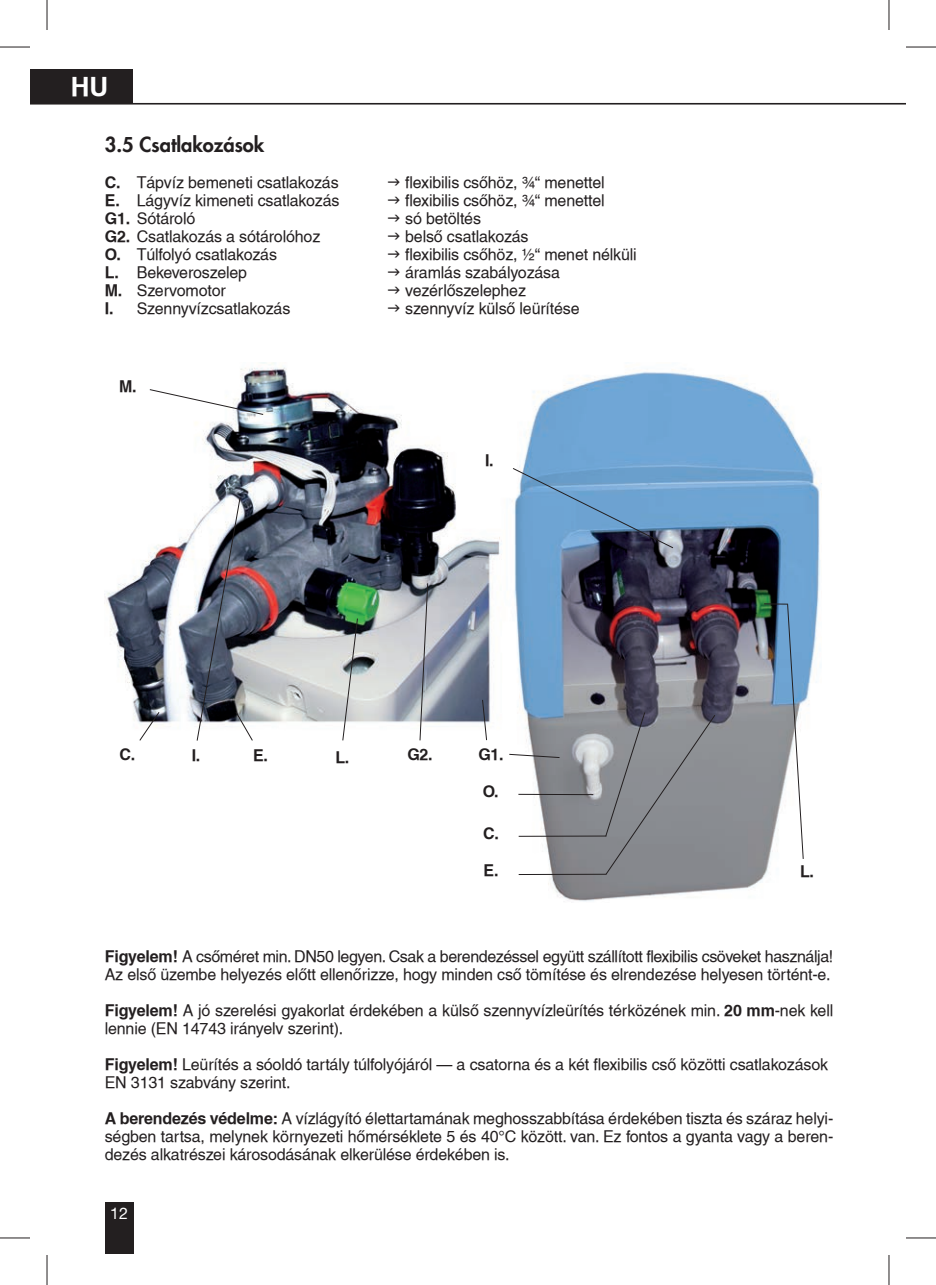
<style>
.page{position:relative;width:936px;height:1285px;background:#fff}
.page>*{position:absolute;margin:0;border:0;box-sizing:border-box;transform-origin:0 0}
.t1{font:700 26px "H Helvetica";color:#fff}
.t2{font:800 20px "Futura Com";color:#231f20}
.t3{font:16px/18px "H Helvetica Normal";letter-spacing:-.01em;color:#231f20}
.t4{font:700 16px "H Helvetica";color:#231f20}
.t5{font:16px "Helvetica Neue";color:#fff}
.s1{font-family:"H Helvetica";font-weight:700}
</style>
<div class="page">
<hr style="left:30px;top:103px;width:876px;height:2px;background:#231f20">
<div style="left:30px;top:70px;width:102px;height:34px;background:#231f20"></div>
<div style="left:105px;top:1202px;width:28px;height:51px;background:#231f20"></div>
<img style="left:106px;top:363px;width:714px;height:539px">
<svg style="left:342px;top:617px;width:17px;height:124px;background:#b0b5b3"></svg>
<svg style="left:138px;top:711px;width:22px;height:31px"></svg>
<svg style="left:149px;top:388px;width:115px;height:28px"></svg>
<svg style="left:512px;top:467px;width:162px;height:82px;background:#6d99c2"></svg>
<svg style="left:419px;top:582px;width:10px;height:159px;background:#a6aab1"></svg>
<svg style="left:196px;top:496px;width:58px;height:246px"></svg>
<svg style="left:604px;top:711px;width:112px;height:164px;background:#87898e"></svg>
<svg style="left:508px;top:753px;width:53px;height:5px"></svg>
<svg style="left:481px;top:699px;width:7px;height:42px"></svg>
<hr style="left:518px;top:794px;width:75px;height:1px;background:#231f20">
<hr style="left:519px;top:835px;width:87px;height:2px;background:#231f20">
<hr style="left:519px;top:873px;width:87px;height:2px;background:#231f20">
<svg style="left:764px;top:603px;width:40px;height:257px"></svg>
<hr style="left:0;top:47px;width:30px;height:1px;background:#231f20">
<hr style="left:906px;top:47px;width:30px;height:1px;background:#231f20">
<hr style="left:0;top:1237px;width:30px;height:1px;background:#231f20">
<hr style="left:906px;top:1237px;width:30px;height:1px;background:#231f20">
<hr style="left:47px;top:0;width:1px;height:30px;background:#231f20">
<hr style="left:47px;top:1255px;width:1px;height:30px;background:#231f20">
<hr style="left:889px;top:0;width:1px;height:30px;background:#231f20">
<hr style="left:889px;top:1255px;width:1px;height:30px;background:#231f20">
<h1 class="t1" style="left:71px;top:77px;width:39px">HU</h1>
<p class="t2" style="left:105px;top:136px;width:161px">3.5 Csatlakozások</p>
<p class="t3" style="left:105px;top:175px;width:235px"><span class="s1">C.</span> Tápvíz bemeneti csatlakozás</p>
<p class="t3" style="left:405px;top:175px;width:201px">flexibilis csőhöz, ¾“ menettel</p>
<p class="t3" style="left:105px;top:193px;width:236px"><span class="s1">E.</span> Lágyvíz kimeneti csatlakozás</p>
<p class="t3" style="left:405px;top:193px;width:201px">flexibilis csőhöz, ¾“ menettel</p>
<p class="t3" style="left:105px;top:211px;width:92px"><span class="s1">G1.</span> Sótároló</p>
<p class="t3" style="left:405px;top:211px;width:77px">só betöltés</p>
<p class="t3" style="left:105px;top:229px;width:217px"><span class="s1">G2.</span> Csatlakozás a sótárolóhoz</p>
<p class="t3" style="left:405px;top:229px;width:125px">belső csatlakozás</p>
<p class="t3" style="left:105px;top:247px;width:174px"><span class="s1">O.</span> Túlfolyó csatlakozás</p>
<p class="t3" style="left:405px;top:247px;width:233px">flexibilis csőhöz, ½“ menet nélküli</p>
<p class="t3" style="left:105px;top:265px;width:144px"><span class="s1">L.</span> Bekeveroszelep</p>
<p class="t3" style="left:405px;top:265px;width:156px">áramlás szabályozása</p>
<p class="t3" style="left:105px;top:283px;width:122px"><span class="s1">M.</span> Szervomotor</p>
<p class="t3" style="left:405px;top:283px;width:122px">vezérlőszelephez</p>
<p class="t3" style="left:105px;top:301px;width:187px"><span class="s1">I.</span> Szennyvízcsatlakozás</p>
<p class="t3" style="left:405px;top:301px;width:176px">szennyvíz külső leürítése</p>
<p class="t4" style="left:119px;top:380px;width:19px">M.</p>
<p class="t4" style="left:485px;top:453px;width:10px">I.</p>
<p class="t4" style="left:407px;top:747px;width:27px">G2.</p>
<p class="t4" style="left:120px;top:748px;width:17px">C.</p>
<p class="t4" style="left:192px;top:749px;width:10px">I.</p>
<p class="t4" style="left:253px;top:749px;width:16px">E.</p>
<p class="t4" style="left:335px;top:751px;width:15px">L.</p>
<p class="t4" style="left:478px;top:748px;width:27px">G1.</p>
<p class="t4" style="left:483px;top:785px;width:17px">O.</p>
<p class="t4" style="left:483px;top:827px;width:17px">C.</p>
<p class="t4" style="left:484px;top:864px;width:16px">E.</p>
<p class="t4" style="left:800px;top:865px;width:15px">L.</p>
<p class="t3" style="left:105px;top:949px;width:730px"><span class="s1">Figyelem!</span> A csőméret min. DN50 legyen. Csak a berendezéssel együtt szállított flexibilis csöveket használja!<br>Az első üzembe helyezés előtt ellenőrizze, hogy minden cső tömítése és elrendezése helyesen történt-e.</p>
<p class="t3" style="left:105px;top:1003px;width:730px"><span class="s1">Figyelem!</span> A jó szerelési gyakorlat érdekében a külső szennyvízleürítés térközének min. <span class="s1">20 mm</span>-nek kell lennie (EN 14743 irányelv szerint).</p>
<p class="t3" style="left:105px;top:1057px;width:725px"><span class="s1">Figyelem!</span> Leürítés a sóoldó tartály túlfolyójáról – a csatorna és a két flexibilis cső közötti csatlakozások<br>EN 3131 szabvány szerint.</p>
<p class="t3" style="left:105px;top:1111px;width:730px;text-align:justify"><span class="s1">A berendezés védelme:</span> A vízlágyító élettartamának meghosszabbítása érdekében tiszta és száraz helyi&shy;ségben tartsa, melynek környezeti hőmérséklete 5 és 40°C között. van. Ez fontos a gyanta vagy a beren&shy;dezés alkatrészei károsodásának elkerülése érdekében is.</p>
<p class="t5" style="left:110px;top:1207px;width:19px">12</p>
</div>
